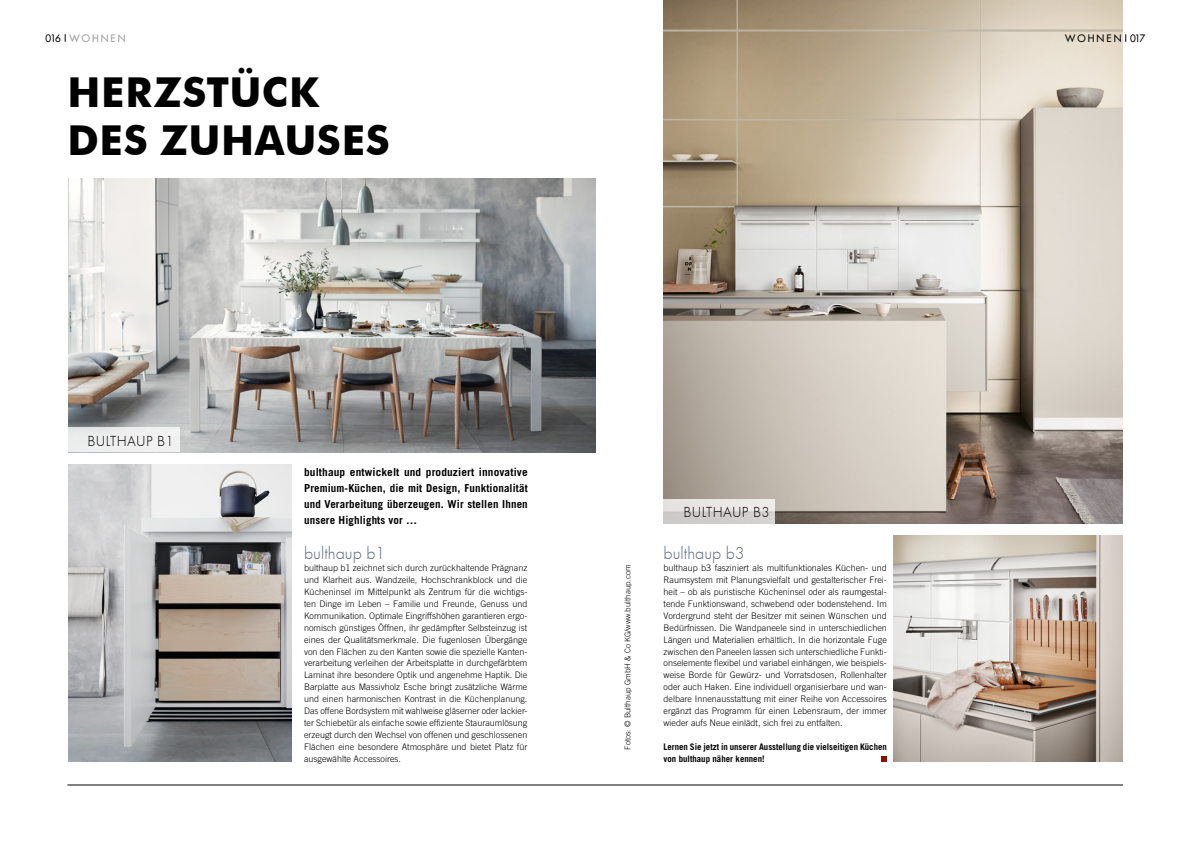
<style>
.page{position:relative;width:1191px;height:842px;background:#fff}
.page>*{position:absolute;margin:0;border:0;box-sizing:border-box;transform-origin:0 0}
.t1{font:700 41.2px/47.6px "Futura BT";letter-spacing:.015em;color:#000}
.t2{font:18px "Futura T Light";color:#54647f}
.t3{font:15px "Futura T Light";letter-spacing:.025em;color:#000}
.t4{font:700 11px/16px "Trade Gothic";letter-spacing:.01em;color:#000;text-align:justify}
.t5{font:10px "Futura";letter-spacing:.2em;color:#9d9d9c}
.t6{font:10px "Futura";letter-spacing:.2em;color:#000}
.t7{font:300 9px/11.9px "Trade Gothic";color:#000;text-align:justify}
.t8{font:700 9px/11.9px "Trade Gothic";color:#000}
.t9{font:300 8px "Trade Gothic";color:#000}
.s1{color:#000}
</style>
<div class="page">
<img style="left:68px;top:178px;width:527px;height:274px">
<img style="left:68px;top:464px;width:223px;height:297px">
<img style="left:893px;top:536px;width:230px;height:225px">
<img style="left:663px;top:0;width:460px;height:524px">
<hr style="left:67px;top:784px;width:1056px;height:1px;background:#000">
<svg style="left:881px;top:756px;width:6px;height:6px"></svg>
<div style="left:68px;top:428px;width:112px;height:24px;background:#eeefef"></div>
<div style="left:663px;top:499px;width:112px;height:25px;background:linear-gradient(to right,#d8d5d3,#e1dfdc)"></div>
<p class="t5" style="left:45px;top:32px;width:82px"><span class="s1">016</span> WOHNEN</p>
<p class="t6" style="left:1065px;top:32px;width:82px">WOHNEN 017</p>
<h1 class="t1" style="left:67px;top:68px;width:324px">HERZSTÜCK<br>DES ZUHAUSES</h1>
<h3 class="t3" style="left:88px;top:433px;width:88px">BULTHAUP B1</h3>
<p class="t4" style="left:304px;top:464px;width:225px">bulthaup entwickelt und produziert innovative Premium-Küchen, die mit Design, Funktionalität und Verarbeitung überzeugen. Wir stellen Ihnen unsere Highlights vor …</p>
<h2 class="t2" style="left:304px;top:543px;width:83px">bulthaup b1</h2>
<p class="t7" style="left:304px;top:562px;width:225px">bulthaup b1 zeichnet sich durch zurückhaltende Prägnanz und Klarheit aus. Wandzeile, Hochschrankblock und die Kücheninsel im Mittelpunkt als Zentrum für die wichtigs&shy;ten Dinge im Leben – Familie und Freunde, Genuss und Kommunikation. Optimale Eingriffshöhen garantieren ergo&shy;nomisch günstiges Öffnen, ihr gedämpfter Selbsteinzug ist eines der Qualitätsmerkmale. Die fugenlosen Übergänge von den Flächen zu den Kanten sowie die spezielle Kanten&shy;verarbeitung verleihen der Arbeitsplatte in durchgefärbtem Laminat ihre besondere Optik und angenehme Haptik. Die Barplatte aus Massivholz Esche bringt zusätzliche Wärme und einen harmonischen Kontrast in die Küchenplanung.<br>Das offene Bordsystem mit wahlweise gläserner oder lackier&shy;ter Schiebetür als einfache sowie effiziente Stauraumlösung erzeugt durch den Wechsel von offenen und geschlossenen Flächen eine besondere Atmosphäre und bietet Platz für ausgewählte Accessoires.</p>
<p class="t9" style="left:623px;top:750px;width:187px;rotate:-90deg">Fotos: © Bulthaup GmbH &amp; Co KG/www.bulthaup.com</p>
<h3 class="t3" style="left:683px;top:503px;width:88px">BULTHAUP B3</h3>
<h2 class="t2" style="left:663px;top:543px;width:83px">bulthaup b3</h2>
<p class="t7" style="left:663px;top:562px;width:225px">bulthaup b3 fasziniert als multifunktionales Küchen- und Raumsystem mit Planungsvielfalt und gestalterischer Frei&shy;heit – ob als puristische Kücheninsel oder als raumgestal&shy;tende Funktionswand, schwebend oder bodenstehend. Im Vordergrund steht der Besitzer mit seinen Wünschen und Bedürfnissen. Die Wandpaneele sind in unterschiedlichen Längen und Materialien erhältlich. In die horizontale Fuge zwischen den Paneelen lassen sich unterschiedliche Funkti&shy;onselemente flexibel und variabel einhängen, wie beispiels&shy;weise Borde für Gewürz- und Vorratsdosen, Rollenhalter oder auch Haken. Eine individuell organisierbare und wan&shy;delbare Innenausstattung mit einer Reihe von Accessoires ergänzt das Programm für einen Lebensraum, der immer wieder aufs Neue einlädt, sich frei zu entfalten.</p>
<p class="t8" style="left:663px;top:740px;width:225px">Lernen Sie jetzt in unserer Ausstellung die vielseitigen Küchen von bulthaup näher kennen!</p>
</div>
